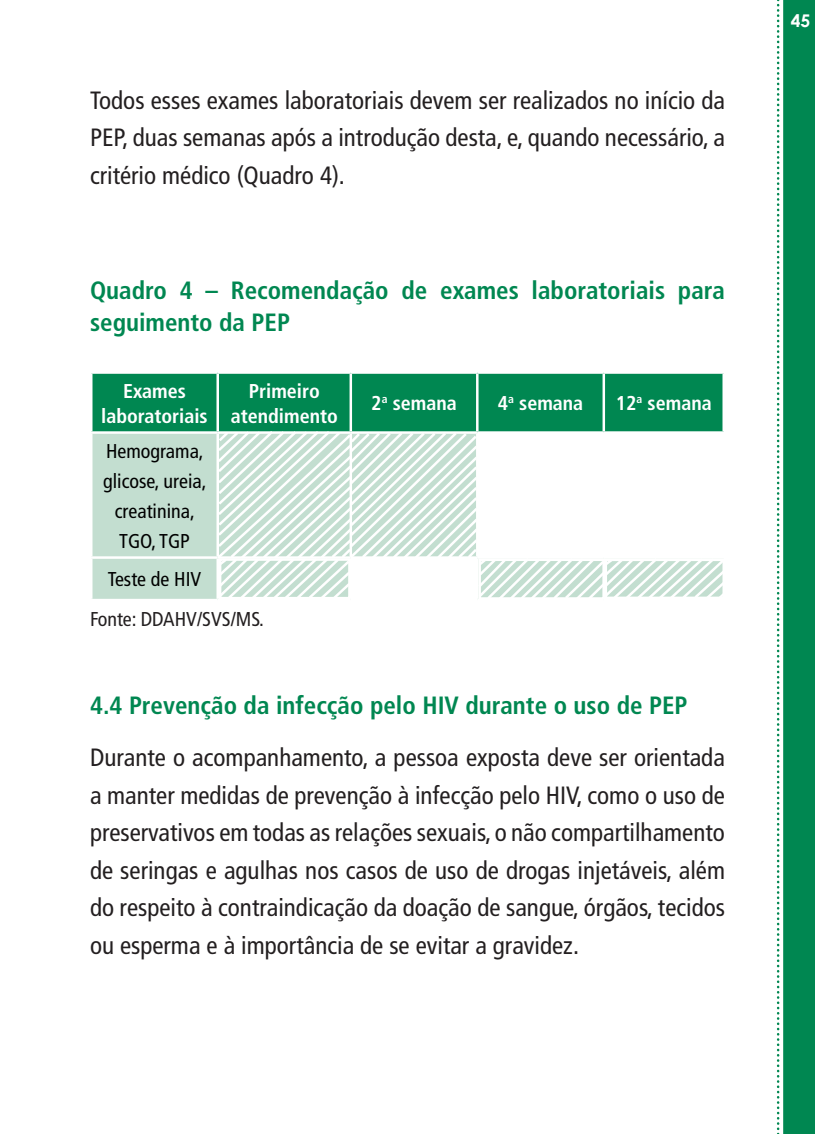
<style>
.page{position:relative;width:815px;height:1134px;background:#fff}
.page>*{position:absolute;margin:0;border:0;box-sizing:border-box;transform-origin:0 0}
.t1{font:condensed 25px/37.5px "Frutiger LT Std";color:#231f20;text-align:justify}
.t2{font:700 condensed 25px/32.5px "Frutiger LT Std";color:#008751}
.t3{font:700 condensed 20px/25px "Frutiger LT Std";color:#fff;text-align:center}
.t4{font:condensed 20px/30px "Frutiger LT Std";color:#000;text-align:center}
.t5{font:condensed 20px "Frutiger LT Std";color:#231f20}
.t6{font:700 17.5px "Century Gothic";color:#fff}
</style>
<div class="page">
<svg style="left:777px;top:0;width:38px;height:1134px;background:#249869"></svg>
<div style="left:92px;top:374px;width:630px;height:57px;background:#008751"></div>
<div style="left:92px;top:434px;width:123px;height:165px;background:#c3ded0"></div>
<hr style="left:216px;top:374px;width:3px;height:57px;background:#fff">
<hr style="left:350px;top:374px;width:2px;height:57px;background:#fff">
<hr style="left:476px;top:374px;width:3px;height:57px;background:#fff">
<hr style="left:603px;top:374px;width:2px;height:57px;background:#fff">
<hr style="left:90px;top:556px;width:128px;height:3px;background:#fff">
<svg style="left:215px;top:428px;width:509px;height:172px"></svg>
<p class="t1" style="left:90px;top:82px;width:637px">Todos esses exames laboratoriais devem ser realizados no início da PEP, duas semanas após a introdução desta, e, quando necessário, a critério médico (Quadro 4).</p>
<p class="t2" style="left:90px;top:274px;width:636px">Quadro 4 – Recomendação de exames laboratoriais para seguimento da PEP</p>
<p class="t3" style="left:101px;top:378px;width:108px">Exames laboratoriais</p>
<p class="t3" style="left:231px;top:378px;width:109px">Primeiro atendimento</p>
<p class="t4" style="left:103px;top:436px;width:105px">Hemograma, glicose, ureia, creatinina,<br>TGO, TGP</p>
<p class="t4" style="left:108px;top:564px;width:95px">Teste de HIV</p>
<p class="t5" style="left:90px;top:608px;width:176px">Fonte: DDAHV/SVS/MS.</p>
<p class="t3" style="left:371px;top:391px;width:87px">2<sup>a</sup> semana</p>
<p class="t3" style="left:498px;top:391px;width:87px">4<sup>a</sup> semana</p>
<p class="t3" style="left:616px;top:391px;width:97px">12<sup>a</sup> semana</p>
<p class="t2" style="left:90px;top:689px;width:599px">4.4 Prevenção da infecção pelo HIV durante o uso de PEP</p>
<p class="t1" style="left:90px;top:739px;width:637px">Durante o acompanhamento, a pessoa exposta deve ser orientada a manter medidas de prevenção à infecção pelo HIV, como o uso de preservativos em todas as relações sexuais, o não compartilhamento de seringas e agulhas nos casos de uso de drogas injetáveis, além do respeito à contraindicação da doação de sangue, órgãos, tecidos ou esperma e à importância de se evitar a gravidez.</p>
<p class="t6" style="left:791px;top:10px;width:21px">45</p>
</div>
